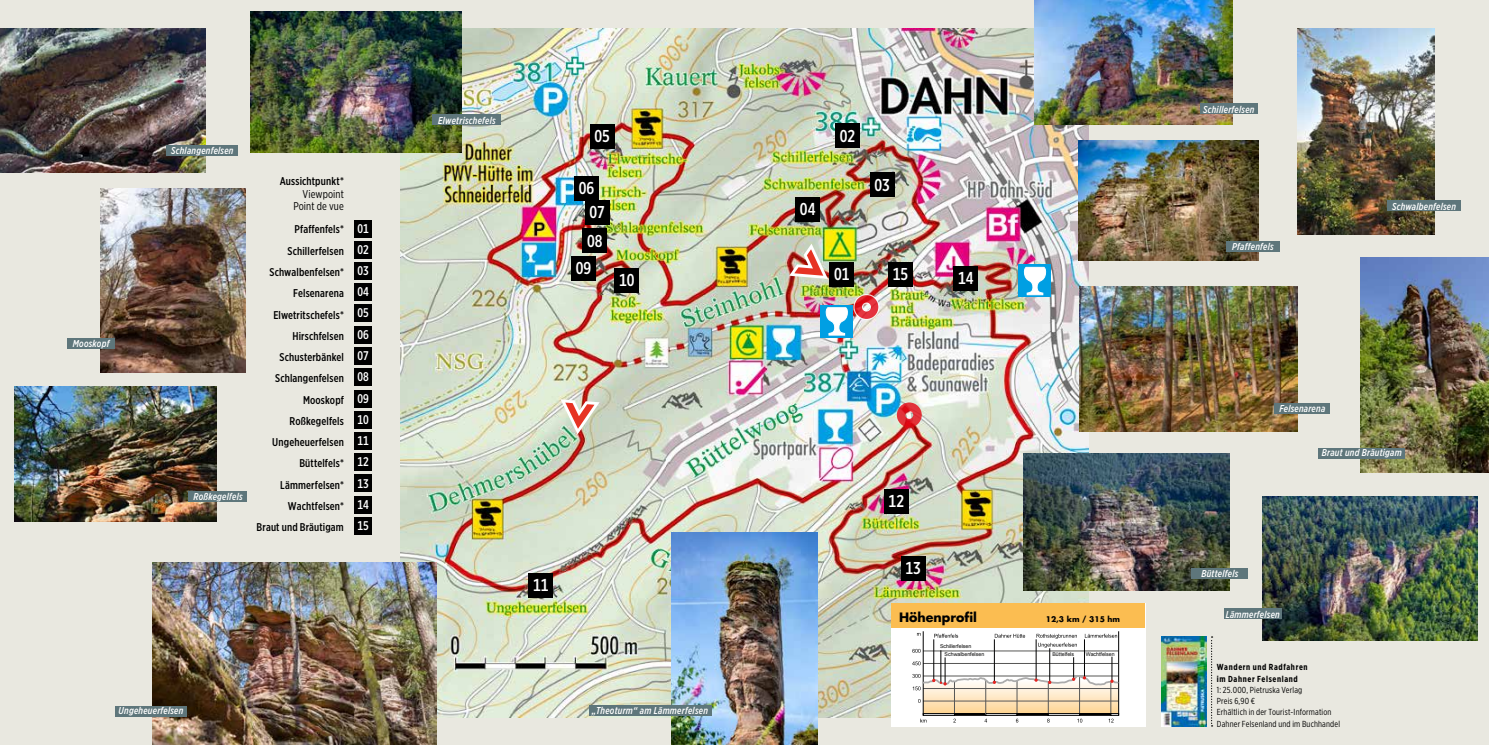
<style>
.page{position:relative;width:1489px;height:745px;background:#fff}
.page>*{position:absolute;margin:0;border:0;box-sizing:border-box;transform-origin:0 0}
.t1{font:500 17.12px "Gotham X Narrow";color:#fff}
.t2{font:500 12.62px "Gotham X Narrow";color:#fff}
.t3{font:700 12.62px "Futura";color:#000}
.t4{font:500 11.25px/21.2px "Gotham X Narrow";letter-spacing:.015em;color:#000;text-align:right}
.t5{font:11.25px/12.5px "Gotham X Narrow";letter-spacing:.005em;color:#000;text-align:right}
.t6{font:italic 500 10px "Gotham X Narrow";letter-spacing:.025em;color:#fff}
.t7{font:8.75px/11.2px "Gotham X Narrow";letter-spacing:.02em;color:#000}
.t8{font:700 8.75px/11.2px "Gotham X Narrow";letter-spacing:.075em;color:#000}
.t9{font:700 7.62px "Futura";color:#000}
.t10{font:5.25px/7.8px "Arial";color:#000}
</style>
<div class="page">
<div style="left:0;top:0;width:379px;height:744px;background:#e9e8e0"></div>
<div style="left:365px;top:0;width:386px;height:744px;background:#e9e8e0"></div>
<div style="left:737px;top:0;width:386px;height:744px;background:#e9e8e0"></div>
<div style="left:1109px;top:0;width:379px;height:744px;background:#e9e8e0"></div>
<img style="left:400px;top:28px;width:688px;height:689px">
<div style="left:820px;top:305px;width:33px;height:32px;background:#009fe3"></div>
<svg style="left:825px;top:307px;width:22px;height:28px"></svg>
<svg style="left:1018px;top:264px;width:33px;height:33px"></svg>
<svg style="left:1024px;top:267px;width:21px;height:27px"></svg>
<svg style="left:896px;top:402px;width:25px;height:25px"></svg>
<img style="left:784px;top:238px;width:48px;height:44px">
<svg style="left:556px;top:395px;width:48px;height:45px;background:#d2bead"></svg>
<svg style="left:853px;top:294px;width:26px;height:26px"></svg>
<div style="left:891px;top:604px;width:253px;height:121px;background:#fff"></div>
<div style="left:891px;top:602px;width:253px;height:25px;background:#fbbd51"></div>
<hr style="left:1118px;top:631px;width:1px;height:83px;background:#000">
<hr style="left:922px;top:631px;width:1px;height:83px;background:#000">
<svg style="left:912px;top:632px;width:207px;height:90px"></svg>
<img style="left:1262px;top:496px;width:215px;height:143px">
<img style="left:1297px;top:28px;width:137px;height:206px">
<img style="left:1023px;top:453px;width:205px;height:137px">
<img style="left:1079px;top:286px;width:218px;height:145px">
<img style="left:1078px;top:140px;width:180px;height:120px">
<img style="left:1359px;top:257px;width:129px;height:215px">
<img style="left:1034px;top:0;width:198px;height:125px">
<div style="left:1199px;top:103px;width:58px;height:11px;background:#5e767b"></div>
<div style="left:1318px;top:447px;width:86px;height:11px;background:#5e767b"></div>
<img style="left:671px;top:532px;width:146px;height:212px">
<div style="left:588px;top:704px;width:123px;height:11px;background:#5e767b"></div>
<div style="left:1387px;top:200px;width:73px;height:11px;background:#5e767b"></div>
<img style="left:152px;top:562px;width:284px;height:182px">
<div style="left:115px;top:705px;width:72px;height:11px;background:#5e767b"></div>
<img style="left:101px;top:188px;width:144px;height:184px">
<div style="left:67px;top:338px;width:48px;height:11px;background:#5e767b"></div>
<img style="left:250px;top:12px;width:211px;height:140px">
<div style="left:432px;top:114px;width:69px;height:11px;background:#5e767b"></div>
<img style="left:0;top:28px;width:205px;height:144px">
<div style="left:167px;top:145px;width:71px;height:11px;background:#5e767b"></div>
<div style="left:1226px;top:241px;width:53px;height:11px;background:#5e767b"></div>
<div style="left:1191px;top:567px;width:56px;height:11px;background:#5e767b"></div>
<div style="left:1274px;top:402px;width:55px;height:11px;background:#5e767b"></div>
<div style="left:1223px;top:608px;width:58px;height:11px;background:#5e767b"></div>
<img style="left:14px;top:386px;width:203px;height:135px">
<div style="left:189px;top:491px;width:58px;height:11px;background:#5e767b"></div>
<svg style="left:1211px;top:636px;width:1px;height:90px"></svg>
<img style="left:1161px;top:636px;width:45px;height:90px">
<div style="left:354px;top:219px;width:18px;height:18px;background:#000"></div>
<div style="left:354px;top:283px;width:18px;height:18px;background:#000"></div>
<div style="left:354px;top:346px;width:18px;height:18px;background:#000"></div>
<div style="left:354px;top:240px;width:18px;height:18px;background:#000"></div>
<div style="left:354px;top:304px;width:18px;height:18px;background:#000"></div>
<div style="left:354px;top:368px;width:18px;height:18px;background:#000"></div>
<div style="left:354px;top:262px;width:18px;height:18px;background:#000"></div>
<div style="left:354px;top:326px;width:18px;height:17px;background:#000"></div>
<div style="left:354px;top:474px;width:18px;height:18px;background:#000"></div>
<div style="left:354px;top:411px;width:18px;height:17px;background:#000"></div>
<div style="left:354px;top:495px;width:18px;height:18px;background:#000"></div>
<div style="left:354px;top:431px;width:18px;height:18px;background:#000"></div>
<div style="left:354px;top:516px;width:18px;height:18px;background:#000"></div>
<div style="left:354px;top:389px;width:18px;height:18px;background:#000"></div>
<div style="left:354px;top:453px;width:18px;height:18px;background:#000"></div>
<div style="left:829px;top:262px;width:24px;height:24px;background:#000"></div>
<div style="left:795px;top:197px;width:24px;height:24px;background:#000"></div>
<div style="left:585px;top:200px;width:24px;height:25px;background:#000"></div>
<div style="left:835px;top:124px;width:24px;height:24px;background:#000"></div>
<div style="left:590px;top:125px;width:24px;height:24px;background:#000"></div>
<div style="left:583px;top:229px;width:24px;height:24px;background:#000"></div>
<div style="left:870px;top:173px;width:24px;height:24px;background:#000"></div>
<div style="left:574px;top:176px;width:24px;height:24px;background:#000"></div>
<div style="left:900px;top:555px;width:25px;height:25px;background:#000"></div>
<div style="left:614px;top:268px;width:25px;height:25px;background:#000"></div>
<div style="left:953px;top:266px;width:24px;height:24px;background:#000"></div>
<div style="left:528px;top:572px;width:25px;height:25px;background:#000"></div>
<div style="left:888px;top:262px;width:24px;height:24px;background:#000"></div>
<div style="left:571px;top:256px;width:24px;height:24px;background:#000"></div>
<div style="left:884px;top:489px;width:24px;height:24px;background:#000"></div>
<p class="t6" style="left:73px;top:337px;width:38px">Mooskopf</p>
<p class="t6" style="left:171px;top:145px;width:64px">Schlangenfelsen</p>
<p class="t6" style="left:193px;top:490px;width:51px">Roßkegelfels</p>
<p class="t4" style="left:280px;top:170px;width:66px">Aussichtpunkt*</p>
<p class="t5" style="left:293px;top:187px;width:52px">Viewpoint<br>Point de vue</p>
<p class="t4" style="left:257px;top:218px;width:89px">Pfaffenfels*<br>Schillerfelsen<br>Schwalbenfelsen*<br>Felsenarena<br>Elwetritschefels*<br>Hirschfelsen<br>Schusterbänkel<br>Schlangenfelsen<br>Mooskopf<br>Roßkegelfels<br>Ungeheuerfelsen<br>Büttelfels*<br>Lämmerfelsen*<br>Wachtfelsen*<br>Braut und Bräutigam</p>
<p class="t2" style="left:357px;top:220px;width:13px">01</p>
<p class="t2" style="left:357px;top:241px;width:13px">02</p>
<p class="t2" style="left:357px;top:263px;width:13px">03</p>
<p class="t2" style="left:357px;top:284px;width:13px">04</p>
<p class="t2" style="left:357px;top:305px;width:13px">05</p>
<p class="t2" style="left:357px;top:327px;width:13px">06</p>
<p class="t2" style="left:357px;top:347px;width:13px">07</p>
<p class="t2" style="left:357px;top:369px;width:13px">08</p>
<p class="t2" style="left:357px;top:390px;width:13px">09</p>
<p class="t2" style="left:357px;top:412px;width:13px">10</p>
<p class="t2" style="left:357px;top:432px;width:13px">11</p>
<p class="t2" style="left:357px;top:454px;width:13px">12</p>
<p class="t2" style="left:357px;top:475px;width:13px">13</p>
<p class="t2" style="left:357px;top:496px;width:13px">14</p>
<p class="t2" style="left:357px;top:517px;width:13px">15</p>
<p class="t6" style="left:119px;top:704px;width:66px">Ungeheuerfelsen</p>
<p class="t6" style="left:438px;top:114px;width:59px">Elwetrischefels</p>
<h1 class="t1" style="left:594px;top:126px;width:17px">05</h1>
<h1 class="t1" style="left:839px;top:125px;width:17px">02</h1>
<h1 class="t1" style="left:578px;top:177px;width:17px">06</h1>
<h1 class="t1" style="left:874px;top:174px;width:17px">03</h1>
<h1 class="t1" style="left:589px;top:202px;width:17px">07</h1>
<h1 class="t1" style="left:800px;top:198px;width:17px">04</h1>
<h1 class="t1" style="left:587px;top:230px;width:17px">08</h1>
<h1 class="t1" style="left:575px;top:258px;width:17px">09</h1>
<h1 class="t1" style="left:834px;top:263px;width:17px">01</h1>
<h1 class="t1" style="left:892px;top:263px;width:17px">15</h1>
<h1 class="t1" style="left:619px;top:270px;width:17px">10</h1>
<h1 class="t1" style="left:958px;top:267px;width:17px">14</h1>
<h1 class="t1" style="left:533px;top:574px;width:17px">11</h1>
<p class="t6" style="left:592px;top:703px;width:117px">„Theoturm“ am Lämmerfelsen</p>
<h1 class="t1" style="left:888px;top:490px;width:17px">12</h1>
<h1 class="t1" style="left:905px;top:557px;width:17px">13</h1>
<p class="t3" style="left:899px;top:608px;width:79px">Höhenprofil</p>
<p class="t9" style="left:1045px;top:613px;width:76px">12,3 km / 315 hm</p>
<p class="t10" style="left:1085px;top:649px;width:30px">Wachtfelsen</p>
<p class="t10" style="left:944px;top:642px;width:41px;text-indent:-5px">Schillerfelsen<br>Schwalbenfelsen</p>
<p class="t10" style="left:1052px;top:650px;width:23px">Büttelfels</p>
<p class="t6" style="left:1203px;top:103px;width:53px">Schillerfelsen</p>
<p class="t6" style="left:1231px;top:241px;width:43px">Pfaffenfels</p>
<p class="t6" style="left:1279px;top:402px;width:47px">Felsenarena</p>
<p class="t6" style="left:1391px;top:200px;width:65px">Schwalbenfelsen</p>
<p class="t6" style="left:1321px;top:446px;width:81px">Braut und Bräutigam</p>
<p class="t6" style="left:1201px;top:567px;width:38px">Büttelfels</p>
<p class="t6" style="left:1225px;top:608px;width:56px">Lämmerfelsen</p>
<p class="t8" style="left:1216px;top:661px;width:92px">Wandern und Radfahren im Dahner Felsenland</p>
<p class="t7" style="left:1216px;top:683px;width:125px">1: 25.000, Pietruska Verlag<br>Preis 6,90 €<br>Erhältlich in der Tourist-Information<br>Dahner Felsenland und im Buchhandel</p>
</div>
